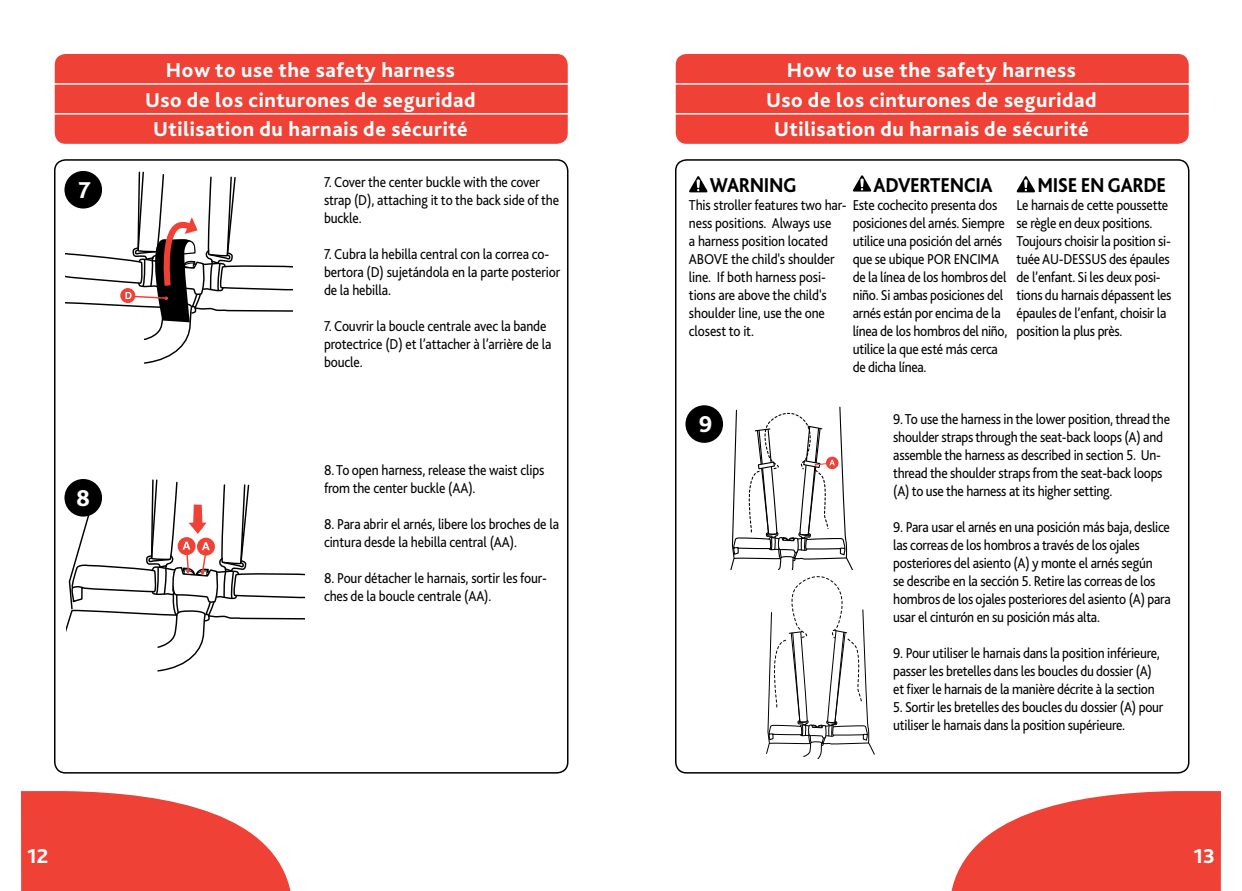
<style>
.page{position:relative;width:1242px;height:891px;background:#fff}
.page>*{position:absolute;margin:0;border:0;box-sizing:border-box;transform-origin:0 0}
.t1{font:800 24px "Bliss 2";color:#fff}
.t2{font:800 21px/29.2px "Bliss 2";letter-spacing:.025em;color:#fff;text-align:center}
.t3{font:800 21px "Bliss 2";letter-spacing:-.02em;color:#000;scale:.9 1}
.t4{font:15px/18px "Bliss 2";letter-spacing:-.02em;color:#000;scale:.9 1}
</style>
<div class="page">
<svg style="left:21px;top:791px;width:270px;height:100px"></svg>
<div style="left:55px;top:54px;width:513px;height:90px;background:#ef4135;border-radius:11px"></div>
<div style="left:54px;top:159px;width:514px;height:615px;border:2px solid #000;border-radius:11px"></div>
<hr style="left:54px;top:113px;width:519px;height:2px;background:#fff">
<hr style="left:54px;top:83px;width:519px;height:2px;background:#fff">
<svg style="left:951px;top:791px;width:270px;height:100px"></svg>
<div style="left:675px;top:159px;width:515px;height:615px;border:2px solid #000;border-radius:11px"></div>
<div style="left:676px;top:54px;width:513px;height:90px;background:#ef4135;border-radius:11px"></div>
<hr style="left:675px;top:113px;width:519px;height:2px;background:#fff">
<hr style="left:675px;top:83px;width:519px;height:2px;background:#fff">
<svg style="left:65px;top:172px;width:227px;height:192px"></svg>
<svg style="left:66px;top:479px;width:239px;height:193px"></svg>
<div style="left:64px;top:171px;width:38px;height:38px;background:#000;border-radius:50%"></div>
<div style="left:64px;top:479px;width:38px;height:38px;background:#000;border-radius:50%"></div>
<div style="left:685px;top:405px;width:38px;height:38px;background:#000;border-radius:50%"></div>
<svg style="left:689px;top:176px;width:19px;height:16px"></svg>
<svg style="left:853px;top:175px;width:18px;height:17px"></svg>
<svg style="left:1017px;top:176px;width:18px;height:16px"></svg>
<svg style="left:730px;top:406px;width:145px;height:352px"></svg>
<h1 class="t1" style="left:79px;top:175px;width:14px">7</h1>
<h1 class="t1" style="left:76px;top:483px;width:15px">8</h1>
<h2 class="t2" style="left:145px;top:55px;width:332px">How to use the safety harness<br>Uso de los cinturones de seguridad<br>Utilisation du harnais de sécurité</h2>
<p class="t4" style="left:324px;top:173px;width:263px">7. Cover the center buckle with the cover strap (D), attaching it to the back side of the buckle.</p>
<p class="t4" style="left:324px;top:245px;width:264px">7. Cubra la hebilla central con la correa co&shy;bertora (D) sujetándola en la parte posterior de la hebilla.</p>
<p class="t4" style="left:324px;top:317px;width:254px">7. Couvrir la boucle centrale avec la bande protectrice (D) et l’attacher à l’arrière de la boucle.</p>
<p class="t4" style="left:324px;top:461px;width:246px">8. To open harness, release the waist clips from the center buckle (AA).</p>
<p class="t4" style="left:324px;top:515px;width:263px">8. Para abrir el arnés, libere los broches de la cintura desde la hebilla central (AA).</p>
<p class="t4" style="left:324px;top:569px;width:249px">8. Pour détacher le harnais, sortir les four&shy;ches de la boucle centrale (AA).</p>
<h2 class="t2" style="left:766px;top:55px;width:332px">How to use the safety harness<br>Uso de los cinturones de seguridad<br>Utilisation du harnais de sécurité</h2>
<h2 class="t3" style="left:874px;top:172px;width:134px">ADVERTENCIA</h2>
<p class="t4" style="left:853px;top:213px;width:173px">posiciones del arnés. Siempre utilice una posición del arnés que se ubique POR ENCIMA de la línea de los hombros del niño. Si ambas posiciones del arnés están por encima de la línea de los hombros del niño, utilice la que esté más cerca de dicha línea.</p>
<h2 class="t3" style="left:710px;top:172px;width:98px">WARNING</h2>
<p class="t4" style="left:689px;top:196px;width:344px">This stroller features two har- Este cochecito presenta dos ness positions. Always use<br>a harness position located<br>ABOVE the child's shoulder<br>line. If both harness posi-<br>tions are above the child's<br>shoulder line, use the one<br>closest to it.</p>
<h2 class="t3" style="left:1037px;top:172px;width:145px">MISE EN GARDE</h2>
<p class="t4" style="left:1017px;top:196px;width:174px">Le harnais de cette poussette se règle en deux positions.<br>Toujours choisir la position si&shy;tuée AU-DESSUS des épaules de l’enfant. Si les deux posi&shy;tions du harnais dépassent les épaules de l’enfant, choisir la position la plus près.</p>
<h1 class="t1" style="left:699px;top:409px;width:15px">9</h1>
<p class="t4" style="left:893px;top:409px;width:309px">9.To use the harness in the lower position, thread the shoulder straps through the seat-back loops (A) and assemble the harness as described in section 5. Un&shy;thread the shoulder straps from the seat-back loops (A) to use the harness at its higher setting.</p>
<p class="t4" style="left:893px;top:517px;width:310px">9. Para usar el arnés en una posición más baja, deslice las correas de los hombros a través de los ojales posteriores del asiento (A) y monte el arnés según<br>se describe en la sección 5. Retire las correas de los hombros de los ojales posteriores del asiento (A) para usar el cinturón en su posición más alta.</p>
<p class="t4" style="left:893px;top:643px;width:298px">9. Pour utiliser le harnais dans la position inférieure, passer les bretelles dans les boucles du dossier (A) et fixer le harnais de la manière décrite à la section</p>
<p class="t4" style="left:893px;top:697px;width:302px">5. Sortir les bretelles des boucles du dossier (A) pour utiliser le harnais dans la position supérieure.</p>
<h2 class="t2" style="left:27px;top:841px;width:23px">12</h2>
<h2 class="t2" style="left:1194px;top:841px;width:23px">13</h2>
</div>
